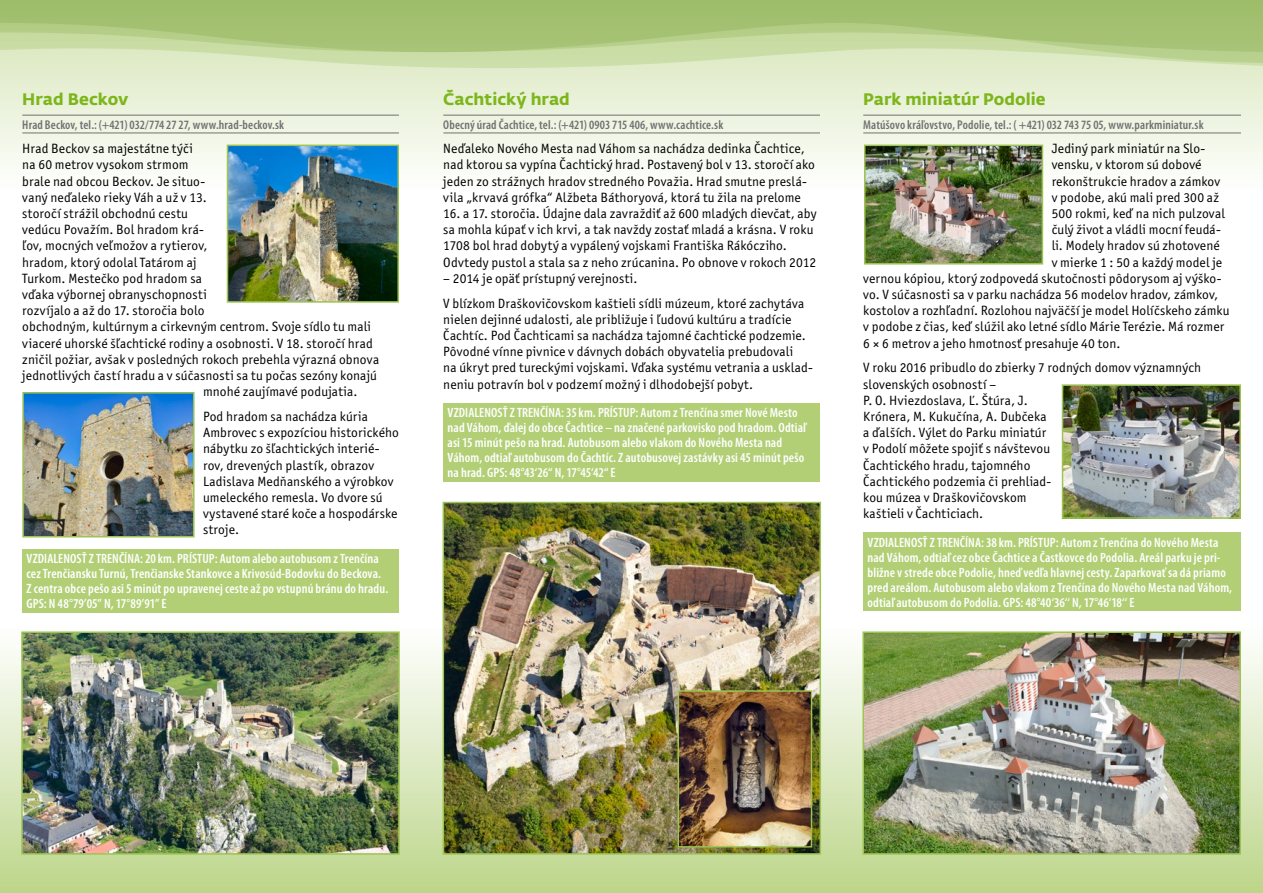
<style>
.page{position:relative;width:1263px;height:893px;background:#fff}
.page>*{position:absolute;margin:0;border:0;box-sizing:border-box;transform-origin:0 0}
.t1{font:700 16.5px "Fedra Sans CE";color:#7db61c}
.t2{font:13.5px/16.2px "Officina San Itc TEE";letter-spacing:.015em;color:#000}
.t3{font:600 condensed 13.5px/15px "Myriad Pro";letter-spacing:.01em;color:#fff}
.t4{font:600 condensed 12.75px "Myriad Pro";letter-spacing:.01em;color:#707172}
</style>
<div class="page">
<div style="left:0;top:625px;width:421px;height:268px;background:linear-gradient(to bottom,#fff,#bdd68b)"></div>
<svg style="left:0;top:88px;width:421px;height:103px"></svg>
<img style="left:24px;top:634px;width:373px;height:218px">
<div style="left:21px;top:631px;width:379px;height:224px;border:2px solid #9dc453"></div>
<hr style="left:22px;top:115px;width:377px;height:1px;background:#707172">
<hr style="left:22px;top:133px;width:377px;height:1px;background:#707172">
<div style="left:22px;top:549px;width:377px;height:63px;background:#b2cf76"></div>
<img style="left:230px;top:148px;width:166px;height:152px">
<div style="left:227px;top:145px;width:172px;height:158px;border:2px solid #9dc453"></div>
<img style="left:25px;top:395px;width:167px;height:139px">
<div style="left:22px;top:392px;width:173px;height:145px;border:2px solid #9dc453"></div>
<div style="left:421px;top:625px;width:421px;height:268px;background:linear-gradient(to bottom,#fff,#bdd68b)"></div>
<svg style="left:421px;top:88px;width:421px;height:79px"></svg>
<img style="left:446px;top:505px;width:372px;height:347px">
<div style="left:443px;top:502px;width:378px;height:353px;border:2px solid #9dc453"></div>
<img style="left:680px;top:692px;width:130px;height:153px">
<div style="left:678px;top:690px;width:134px;height:157px;border:1px solid #9dc453"></div>
<hr style="left:443px;top:115px;width:377px;height:1px;background:#707172">
<hr style="left:443px;top:133px;width:377px;height:1px;background:#707172">
<div style="left:443px;top:403px;width:377px;height:79px;background:#b2cf76"></div>
<div style="left:842px;top:625px;width:421px;height:268px;background:linear-gradient(to bottom,#fff,#bdd68b)"></div>
<svg style="left:842px;top:88px;width:421px;height:103px"></svg>
<svg style="left:0;top:0;width:1263px;height:88px;background:#bfd499"></svg>
<img style="left:865px;top:634px;width:373px;height:218px">
<div style="left:862px;top:631px;width:379px;height:224px;border:2px solid #9dc453"></div>
<hr style="left:863px;top:115px;width:378px;height:1px;background:#707172">
<hr style="left:863px;top:133px;width:378px;height:1px;background:#707172">
<div style="left:863px;top:533px;width:378px;height:78px;background:#b2cf76"></div>
<img style="left:867px;top:148px;width:173px;height:114px">
<div style="left:864px;top:145px;width:179px;height:120px;border:2px solid #9dc453"></div>
<img style="left:1065px;top:387px;width:173px;height:129px">
<div style="left:1062px;top:384px;width:179px;height:135px;border:2px solid #9dc453"></div>
<p class="t1" style="left:22px;top:88px;width:108px">Hrad Beckov</p>
<p class="t4" style="left:22px;top:116px;width:263px">Hrad Beckov, tel.: (+421) 032/774 27 27, www.hrad-beckov.sk</p>
<p class="t2" style="left:22px;top:141px;width:172px">Hrad Beckov sa majestátne týči</p>
<p class="t2" style="left:22px;top:157px;width:168px">na 60 metrov vysokom strmom</p>
<p class="t2" style="left:22px;top:173px;width:184px">brale nad obcou Beckov. Je situo-</p>
<p class="t2" style="left:22px;top:189px;width:186px">vaný neďaleko rieky Váh a už v 13.</p>
<p class="t2" style="left:22px;top:205px;width:167px">storočí strážil obchodnú cestu</p>
<p class="t2" style="left:22px;top:222px;width:183px">vedúcu Považím. Bol hradom krá-</p>
<p class="t2" style="left:22px;top:238px;width:187px">ľov, mocných veľmožov a rytierov,</p>
<p class="t2" style="left:22px;top:254px;width:176px">hradom, ktorý odolal Tatárom aj</p>
<p class="t2" style="left:22px;top:270px;width:181px">Turkom. Mestečko pod hradom sa</p>
<p class="t2" style="left:22px;top:286px;width:186px">vďaka výbornej obranyschopnosti</p>
<p class="t2" style="left:22px;top:303px;width:184px">rozvíjalo a až do 17. storočia bolo</p>
<p class="t2" style="left:22px;top:319px;width:350px">obchodným, kultúrnym a cirkevným centrom. Svoje sídlo tu mali</p>
<p class="t2" style="left:22px;top:335px;width:352px">viaceré uhorské šľachtické rodiny a osobnosti. V 18. storočí hrad</p>
<p class="t2" style="left:22px;top:351px;width:358px">zničil požiar, avšak v posledných rokoch prebehla výrazná obnova</p>
<p class="t2" style="left:22px;top:367px;width:356px">jednotlivých častí hradu a v súčasnosti sa tu počas sezóny konajú</p>
<p class="t2" style="left:203px;top:384px;width:156px">mnohé zaujímavé podujatia.</p>
<p class="t2" style="left:203px;top:408px;width:197px">Pod hradom sa nachádza kúria<br>Ambrovec s expozíciou historického nábytku zo šľachtických interié&shy;rov, drevených plastík, obrazov<br>Ladislava Medňanského a výrobkov umeleckého remesla. Vo dvore sú vystavené staré koče a hospodárske stroje.</p>
<p class="t3" style="left:27px;top:551px;width:363px">VZDIALENOSŤ Z TRENČÍNA: 20 km. PRÍSTUP: Autom alebo autobusom z Trenčína cez Trenčiansku Turnú, Trenčianske Stankovce a Krivosúd-Bodovku do Beckova.<br>Z centra obce pešo asi 5 minút po upravenej ceste až po vstupnú bránu do hradu.<br>GPS: N 48°79’05” N, 17°89’91” E</p>
<p class="t1" style="left:443px;top:88px;width:128px">Čachtický hrad</p>
<p class="t4" style="left:443px;top:116px;width:281px">Obecný úrad Čachtice, tel.: (+421) 0903 715 406, www.cachtice.sk</p>
<p class="t2" style="left:443px;top:141px;width:373px">Neďaleko Nového Mesta nad Váhom sa nachádza dedinka Čachtice, nad ktorou sa vypína Čachtický hrad. Postavený bol v 13. storočí ako jeden zo strážnych hradov stredného Považia. Hrad smutne preslá&shy;vila „krvavá grófka“ Alžbeta Báthoryová, ktorá tu žila na prelome</p>
<p class="t2" style="left:443px;top:205px;width:375px">16. a 17. storočia. Údajne dala zavraždiť až 600 mladých dievčat, aby sa mohla kúpať v ich krvi, a tak navždy zostať mladá a krásna. V roku 1708 bol hrad dobytý a vypálený vojskami Františka Rákócziho.<br>Odvtedy pustol a stala sa z neho zrúcanina. Po obnove v rokoch 2012</p>
<p class="t2" style="left:443px;top:266px;width:363px;line-height:24.8px">– 2014 je opäť prístupný verejnosti.<br>V blízkom Draškovičovskom kaštieli sídli múzeum, ktoré zachytáva</p>
<p class="t2" style="left:443px;top:311px;width:371px">nielen dejinné udalosti, ale približuje i ľudovú kultúru a tradície Čachtíc. Pod Čachticami sa nachádza tajomné čachtické podzemie.<br>Pôvodné vínne pivnice v dávnych dobách obyvatelia prebudovali<br>na úkryt pred tureckými vojskami. Vďaka systému vetrania a usklad&shy;neniu potravín bol v podzemí možný i dlhodobejší pobyt.</p>
<p class="t3" style="left:448px;top:405px;width:360px">VZDIALENOSŤ Z TRENČÍNA: 35 km. PRÍSTUP: Autom z Trenčína smer Nové Mesto nad Váhom, ďalej do obce Čachtice – na značené parkovisko pod hradom. Odtiaľ asi 15 minút pešo na hrad. Autobusom alebo vlakom do Nového Mesta nad Váhom, odtiaľ autobusom do Čachtíc. Z autobusovej zastávky asi 45 minút pešo na hrad. GPS: 48°43‘26“ N, 17°45‘42“ E</p>
<p class="t1" style="left:863px;top:88px;width:184px">Park miniatúr Podolie</p>
<p class="t4" style="left:863px;top:116px;width:342px">Matúšovo kráľovstvo, Podolie, tel.: ( +421) 032 743 75 05, www.parkminiatur.sk</p>
<p class="t2" style="left:1052px;top:141px;width:155px">Jediný park miniatúr na Slo-</p>
<p class="t2" style="left:1052px;top:157px;width:151px">vensku, v ktorom sú dobové</p>
<p class="t2" style="left:1052px;top:173px;width:170px">rekonštrukcie hradov a zámkov</p>
<p class="t2" style="left:1052px;top:189px;width:169px">v podobe, akú mali pred 300 až</p>
<p class="t2" style="left:1052px;top:205px;width:175px">500 rokmi, keď na nich pulzoval</p>
<p class="t2" style="left:1052px;top:222px;width:171px">čulý život a vládli mocní feudá-</p>
<p class="t2" style="left:1052px;top:238px;width:170px">li. Modely hradov sú zhotovené</p>
<p class="t2" style="left:1052px;top:254px;width:172px">v mierke 1 : 50 a každý model je</p>
<p class="t2" style="left:863px;top:270px;width:360px">vernou kópiou, ktorý zodpovedá skutočnosti pôdorysom aj výško-</p>
<p class="t2" style="left:863px;top:286px;width:356px">vo. V súčasnosti sa v parku nachádza 56 modelov hradov, zámkov,</p>
<p class="t2" style="left:863px;top:303px;width:368px">kostolov a rozhľadní. Rozlohou najväčší je model Holíčskeho zámku</p>
<p class="t2" style="left:863px;top:319px;width:362px">v podobe z čias, keď slúžil ako letné sídlo Márie Terézie. Má rozmer</p>
<p class="t2" style="left:863px;top:335px;width:259px">6 × 6 metrov a jeho hmotnosť presahuje 40 ton.</p>
<p class="t2" style="left:863px;top:360px;width:339px">V roku 2016 pribudlo do zbierky 7 rodných domov významných slovenských osobností –<br>P. O. Hviezdoslava, Ľ. Štúra, J.<br>Krónera, M. Kukučína, A. Dubčeka<br>a ďalších. Výlet do Parku miniatúr<br>v Podolí môžete spojiť s návštevou<br>Čachtického hradu, tajomného<br>Čachtického podzemia či prehliad-<br>kou múzea v Draškovičovskom<br>kaštieli v Čachticiach.</p>
<p class="t3" style="left:867px;top:535px;width:366px">VZDIALENOSŤ Z TRENČÍNA: 38 km. PRÍSTUP: Autom z Trenčína do Nového Mesta nad Váhom, odtiaľ cez obce Čachtice a Častkovce do Podolia. Areál parku je pri&shy;bližne v strede obce Podolie, hneď vedľa hlavnej cesty. Zaparkovať sa dá priamo pred areálom. Autobusom alebo vlakom z Trenčína do Nového Mesta nad Váhom, odtiaľ autobusom do Podolia. GPS: 48°40‘36‘‘ N, 17°46‘18‘‘ E</p>
</div>
